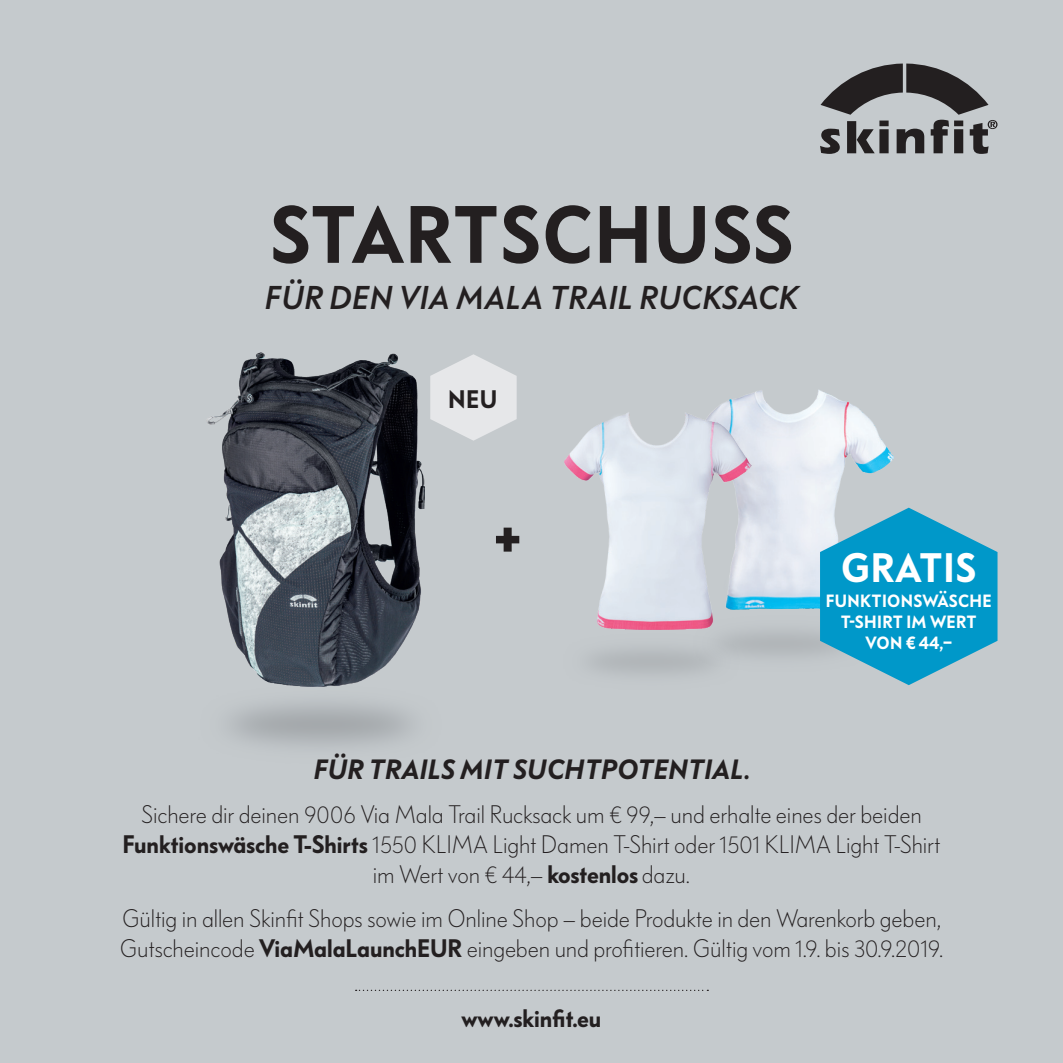
<style>
.page{position:relative;width:1063px;height:1063px;background:#c5cacd}
.page>*{position:absolute;margin:0;border:0;box-sizing:border-box;transform-origin:0 0}
.t1{font:600 80px "Bauer Grotesk Pro";letter-spacing:.015em;color:#231f20}
.t2{font:600 67px "Bauer Grotesk Pro";color:#231f20}
.t3{font:600 40.5px "Bauer Grotesk Pro";letter-spacing:.02em;color:#fff}
.t4{font:italic 500 32.5px "Bauer Grotesk Pro";letter-spacing:.02em;color:#231f20}
.t5{font:italic 600 27.5px "Bauer Grotesk Pro";letter-spacing:.015em;color:#231f20}
.t6{font:300 25px/30px "Bauer Grotesk Pro";letter-spacing:-.005em;color:#231f20;text-align:center}
.t7{font:600 25px "Bauer Grotesk Pro";letter-spacing:-.005em;color:#231f20}
.t8{font:600 17.5px/21px "Bauer Grotesk Pro";letter-spacing:.02em;color:#fff;text-align:center}
.s1{font-weight:600}
</style>
<div class="page">
<img style="left:207px;top:353px;width:217px;height:334px">
<img style="left:672px;top:629px;width:148px;height:50px">
<img style="left:715px;top:389px;width:178px;height:220px">
<img style="left:564px;top:411px;width:201px;height:218px">
<svg style="left:820px;top:64px;width:178px;height:90px"></svg>
<svg style="left:430px;top:354px;width:87px;height:87px"></svg>
<svg style="left:820px;top:508px;width:178px;height:177px"></svg>
<svg style="left:356px;top:990px;width:352px;height:1px"></svg>
<h1 class="t1" style="left:270px;top:173px;width:525px">STARTSCHUSS</h1>
<h3 class="t4" style="left:265px;top:273px;width:535px">FÜR DEN VIA MALA TRAIL RUCKSACK</h3>
<p class="t7" style="left:448px;top:380px;width:51px">NEU</p>
<h2 class="t2" style="left:493px;top:480px;width:30px">+</h2>
<h3 class="t3" style="left:841px;top:537px;width:137px">GRATIS</h3>
<p class="t8" style="left:826px;top:589px;width:167px">FUNKTIONSWÄSCHE<br>T-SHIRT IM WERT<br>VON € 44,–</p>
<p class="t5" style="left:313px;top:748px;width:438px">FÜR TRAILS MIT SUCHTPOTENTIAL.</p>
<p class="t6" style="left:123px;top:797px;width:819px">Sichere dir deinen 9006 Via Mala Trail Rucksack um € 99,– und erhalte eines der beiden<br><span class="s1">Funktionswäsche T-Shirts</span> 1550 KLIMA Light Damen T-Shirt oder 1501 KLIMA Light T-Shirt im Wert von € 44,– <span class="s1">kostenlos</span> dazu.</p>
<p class="t6" style="left:120px;top:902px;width:825px;text-align:left">Gültig in allen Skinfit Shops sowie im Online Shop – beide Produkte in den Warenkorb geben,<br>Gutscheincode <span class="s1">ViaMalaLaunchEUR</span> eingeben und profitieren. Gültig vom 1.9. bis 30.9.2019.</p>
<p class="t7" style="left:462px;top:999px;width:141px">www.skinfit.eu</p>
</div>
